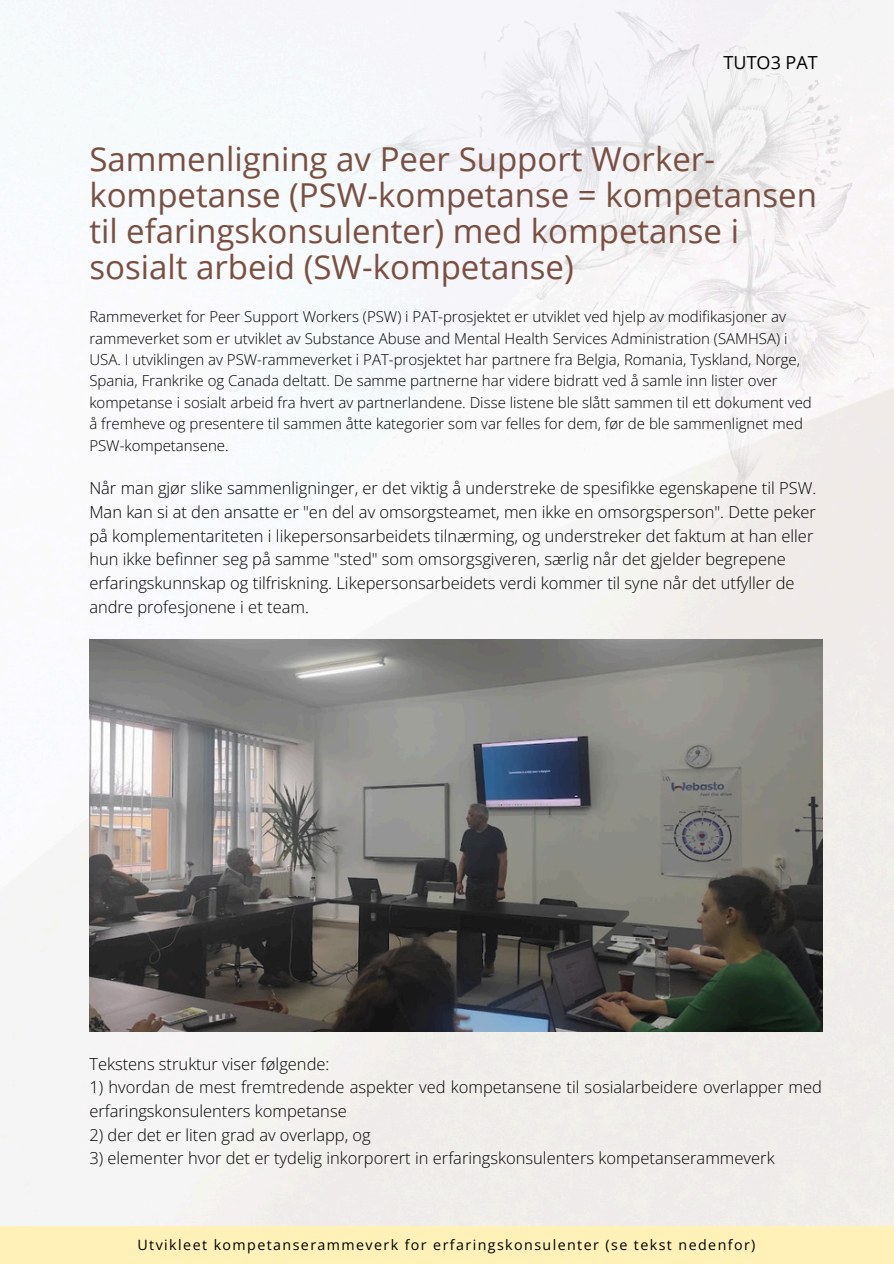
<style>
.page{position:relative;width:894px;height:1264px;background:#fff}
.page>*{position:absolute;margin:0;border:0;box-sizing:border-box;transform-origin:0 0}
.t1{font:33px/36px "Open Sans";color:#794f42}
.t2{font:18px "Open Sans";color:#000}
.t3{font:300 16.5px/23.7px "Open Sans";color:#000}
.t4{font:300 15px/21.3px "Open Sans";color:#000}
.t5{font:14.25px "Open Sans";letter-spacing:.1em;color:#000}
</style>
<div class="page">
<img style="left:0;top:568px;width:893px;height:657px">
<img style="left:328px;top:0;width:565px;height:568px">
<img style="left:89px;top:639px;width:733px;height:392px">
<div style="left:0;top:1225px;width:893px;height:38px;background:#fff1b8"></div>
<h3 class="t2" style="left:723px;top:50px;width:96px">TUTO3 PAT</h3>
<h2 class="t1" style="left:89px;top:140px;width:728px">Sammenligning av Peer Support Worker&shy;kompetanse (PSW-kompetanse = kompetansen til efaringskonsulenter) med kompetanse i sosialt arbeid (SW-kompetanse)</h2>
<h1 class="t4" style="left:89px;top:306px;width:723px">Rammeverket for Peer Support Workers (PSW) i PAT-prosjektet er utviklet ved hjelp av modifikasjoner av rammeverket som er utviklet av Substance Abuse and Mental Health Services Administration (SAMHSA) i USA. I utviklingen av PSW-rammeverket i PAT-prosjektet har partnere fra Belgia, Romania, Tyskland, Norge, Spania, Frankrike og Canada deltatt. De samme partnerne har videre bidratt ved å samle inn lister over kompetanse i sosialt arbeid fra hvert av partnerlandene. Disse listene ble slått sammen til ett dokument ved å fremheve og presentere til sammen åtte kategorier som var felles for dem, før de ble sammenlignet med PSW-kompetansene.</h1>
<p class="t3" style="left:89px;top:476px;width:728px">Når man gjør slike sammenligninger, er det viktig å understreke de spesifikke egenskapene til PSW.<br>Man kan si at den ansatte er "en del av omsorgsteamet, men ikke en omsorgsperson". Dette peker på komplementariteten i likepersonsarbeidets tilnærming, og understreker det faktum at han eller hun ikke befinner seg på samme "sted" som omsorgsgiveren, særlig når det gjelder begrepene erfaringskunnskap og tilfriskning. Likepersonsarbeidets verdi kommer til syne når det utfyller de andre profesjonene i et team.</p>
<p class="t3" style="left:89px;top:1051px;width:241px">Tekstens struktur viser følgende:</p>
<p class="t3" style="left:89px;top:1075px;width:734px">1) hvordan de mest fremtredende aspekter ved kompetansene til sosialarbeidere overlapper med erfaringskonsulenters kompetanse</p>
<p class="t3" style="left:89px;top:1122px;width:283px">2) der det er liten grad av overlapp, og</p>
<p class="t3" style="left:89px;top:1145px;width:686px">3) elementer hvor det er tydelig inkorporert in erfaringskonsulenters kompetanserammeverk</p>
<p class="t5" style="left:137px;top:1234px;width:619px">Utvikleet kompetanserammeverk for erfaringskonsulenter (se tekst nedenfor)</p>
</div>
